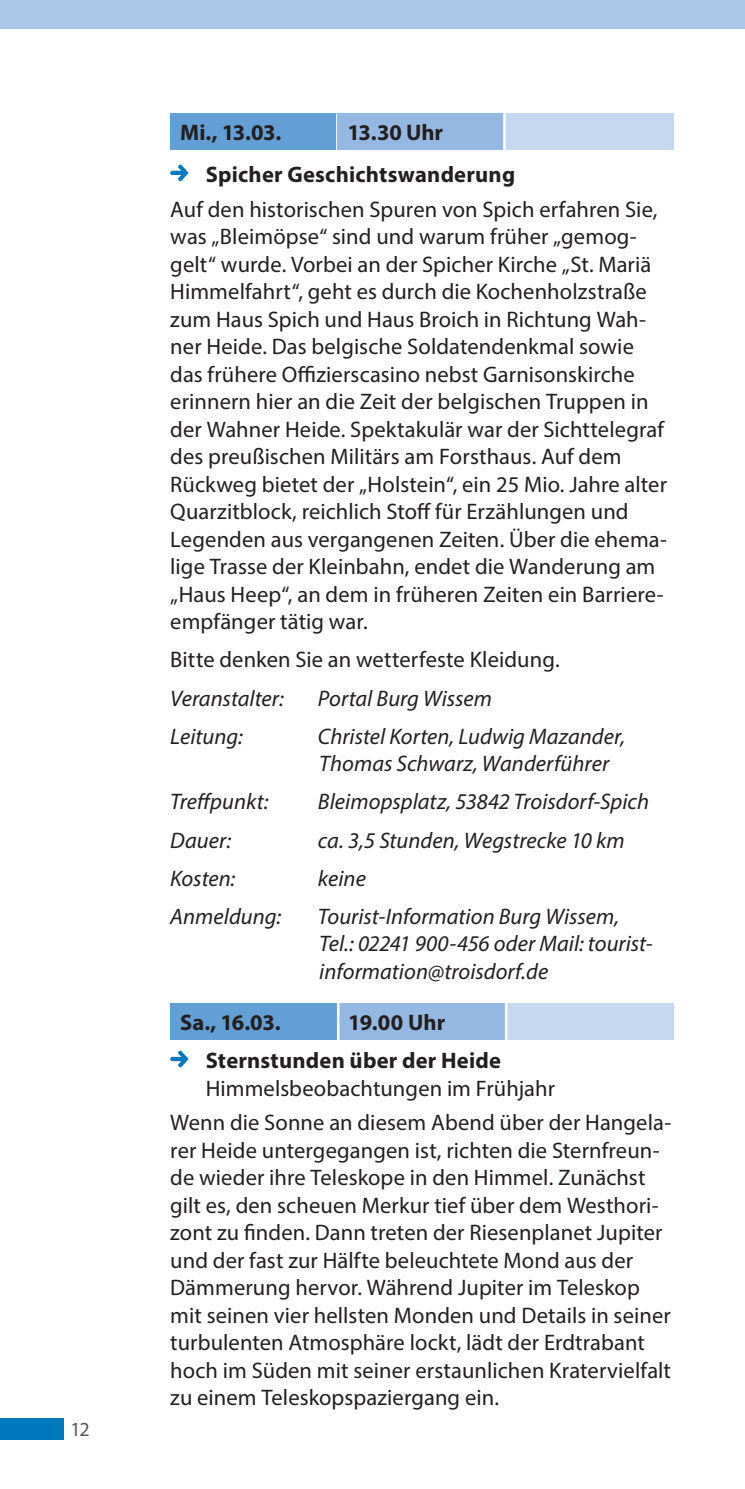
<style>
.page{position:relative;width:745px;height:1489px;background:#fff}
.page>*{position:absolute;margin:0;border:0;box-sizing:border-box;transform-origin:0 0}
.t1{font:22.5px/27.5px "Myriad Pro";letter-spacing:.005em;color:#231f20}
.t2{font:italic 22.5px "Myriad Pro";color:#231f20}
.t3{font:700 22.5px "Myriad Pro";letter-spacing:.01em;color:#231f20}
.t4{font:20px "Myriad Pro";color:#57585a}
</style>
<div class="page">
<div style="left:170px;top:1003px;width:168px;height:36px;background:#639ed5"></div>
<div style="left:338px;top:1003px;width:168px;height:36px;background:#94b8e1"></div>
<hr style="left:337px;top:1003px;width:2px;height:36px;background:#fff">
<div style="left:170px;top:113px;width:167px;height:37px;background:#639ed5"></div>
<hr style="left:336px;top:113px;width:2px;height:37px;background:#fff">
<div style="left:337px;top:113px;width:167px;height:37px;background:#94b8e1"></div>
<div style="left:0;top:1418px;width:64px;height:21px;background:#0078c0"></div>
<div style="left:0;top:0;width:744px;height:28px;background:#adc7e7"></div>
<svg style="left:170px;top:165px;width:18px;height:16px"></svg>
<div style="left:504px;top:113px;width:169px;height:37px;background:#c6d8ef"></div>
<hr style="left:503px;top:113px;width:2px;height:37px;background:#fff">
<div style="left:506px;top:1003px;width:167px;height:36px;background:#c6d8ef"></div>
<hr style="left:504px;top:1003px;width:3px;height:36px;background:#fff">
<svg style="left:170px;top:1050px;width:18px;height:17px"></svg>
<p class="t4" style="left:70px;top:1416px;width:21px">12</p>
<p class="t3" style="left:180px;top:118px;width:102px">Mi., 13.03.</p>
<p class="t3" style="left:347px;top:118px;width:97px">13.30 Uhr</p>
<p class="t3" style="left:206px;top:160px;width:311px">Spicher Geschichtswanderung</p>
<p class="t1" style="left:170px;top:195px;width:498px">Auf den historischen Spuren von Spich erfahren Sie, was „Bleimöpse“ sind und warum früher „gemog&shy;gelt“ wurde. Vorbei an der Spicher Kirche „St. Mariä Himmelfahrt“, geht es durch die Kochenholzstraße zum Haus Spich und Haus Broich in Richtung Wah&shy;ner Heide. Das belgische Soldatendenkmal sowie das frühere Ofzierscasino nebst Garnisonskirche erinnern hier an die Zeit der belgischen Truppen in der Wahner Heide. Spektakulär war der Sichttelegraf des preußischen Militärs am Forsthaus. Auf dem Rückweg bietet der „Holstein“, ein 25 Mio. Jahre alter Quarzitblock, reichlich Stof für Erzählungen und Legenden aus vergangenen Zeiten. Über die ehema&shy;lige Trasse der Kleinbahn, endet die Wanderung am „Haus Heep“, an dem in früheren Zeiten ein Barriere&shy;empfänger tätig war.</p>
<p class="t1" style="left:170px;top:645px;width:391px">Bitte denken Sie an wetterfeste Kleidung.</p>
<p class="t2" style="left:170px;top:684px;width:115px">Veranstalter:</p>
<p class="t2" style="left:318px;top:684px;width:175px">Portal Burg Wissem</p>
<p class="t2" style="left:170px;top:722px;width:74px">Leitung:</p>
<p class="t2" style="left:318px;top:722px;width:308px">Christel Korten, Ludwig Mazander,</p>
<p class="t2" style="left:319px;top:749px;width:291px">Thomas Schwarz, Wanderführer</p>
<p class="t2" style="left:170px;top:788px;width:100px">Trefpunkt:</p>
<p class="t2" style="left:318px;top:788px;width:332px">Bleimopsplatz, 53842 Troisdorf-Spich</p>
<p class="t2" style="left:170px;top:826px;width:62px">Dauer:</p>
<p class="t2" style="left:318px;top:826px;width:308px">ca. 3,5 Stunden, Wegstrecke 10 km</p>
<p class="t2" style="left:170px;top:864px;width:66px">Kosten:</p>
<p class="t2" style="left:318px;top:864px;width:49px">keine</p>
<p class="t2" style="left:170px;top:902px;width:112px">Anmeldung:</p>
<p class="t2" style="left:318px;top:902px;width:302px">Tourist-Information Burg Wissem,</p>
<p class="t2" style="left:319px;top:930px;width:334px">Tel.: 02241 900-456 oder Mail: tourist-</p>
<p class="t2" style="left:319px;top:957px;width:230px">information@troisdorf.de</p>
<p class="t3" style="left:180px;top:1007px;width:102px">Sa., 16.03.</p>
<p class="t3" style="left:348px;top:1007px;width:99px">19.00 Uhr</p>
<p class="t3" style="left:206px;top:1045px;width:296px">Sternstunden über der Heide</p>
<p class="t1" style="left:170px;top:1070px;width:502px;line-height:34.5px;text-indent:35px">Himmelsbeobachtungen im Frühjahr<br>Wenn die Sonne an diesem Abend über der Hangela-</p>
<p class="t1" style="left:170px;top:1136px;width:502px">rer Heide untergegangen ist, richten die Sternfreun&shy;de wieder ihre Teleskope in den Himmel. Zunächst gilt es, den scheuen Merkur tief über dem Westhori&shy;zont zu fnden. Dann treten der Riesenplanet Jupiter und der fast zur Hälfte beleuchtete Mond aus der Dämmerung hervor. Während Jupiter im Teleskop mit seinen vier hellsten Monden und Details in seiner turbulenten Atmosphäre lockt, lädt der Erdtrabant hoch im Süden mit seiner erstaunlichen Kratervielfalt zu einem Teleskopspaziergang ein.</p>
</div>
